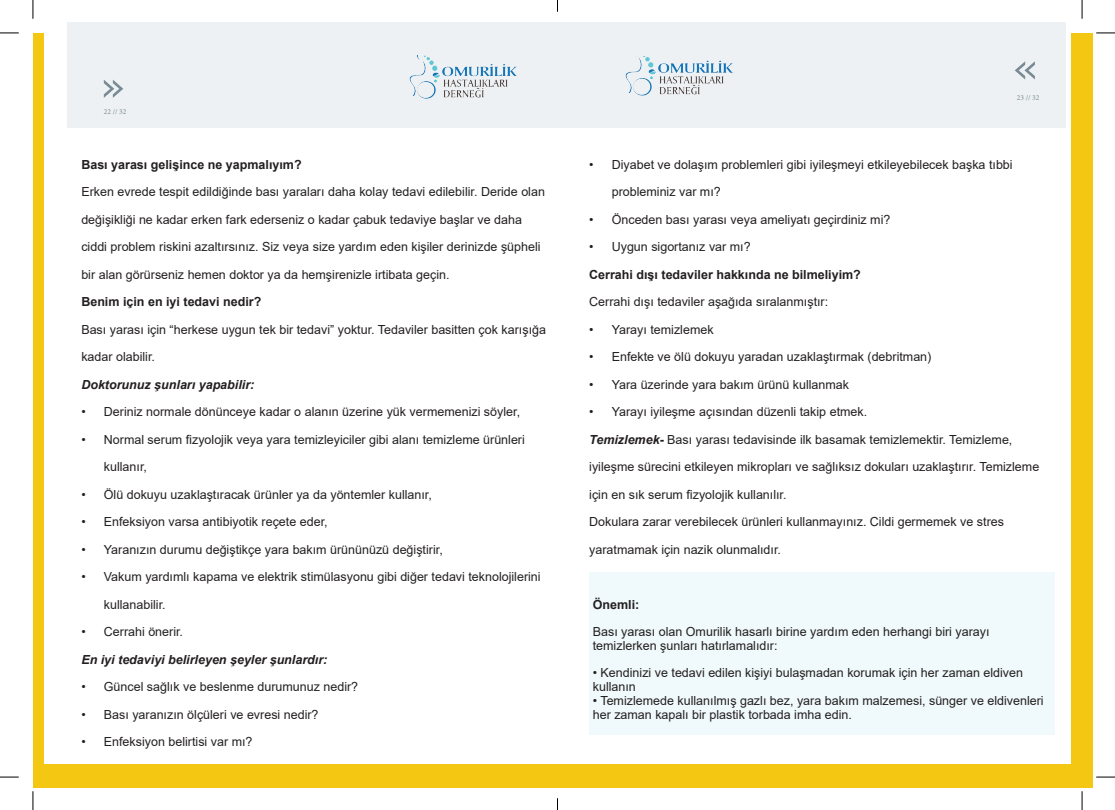
<style>
.page{position:relative;width:1115px;height:810px;background:#fff}
.page>*{position:absolute;margin:0;border:0;box-sizing:border-box;transform-origin:0 0}
.t1{font:12.5px/13.8px "Arial";color:#231f20}
.t2{font:700 12.5px "Arial";color:#231f20}
.t3{font:italic 700 12.5px "Arial";color:#231f20}
.t4{font:7.5px "Minion Pro";letter-spacing:.01em;color:#788b95}
.s1{font-weight:700;font-style:italic}
</style>
<div class="page">
<div style="left:33px;top:33px;width:1059px;height:755px;background:#f3c712"></div>
<div style="left:44px;top:22px;width:1026px;height:742px;background:#fff"></div>
<div style="left:67px;top:22px;width:998px;height:105px;background:#eef1f3"></div>
<svg style="left:104px;top:80px;width:19px;height:18px"></svg>
<svg style="left:1015px;top:61px;width:20px;height:19px"></svg>
<img style="left:409px;top:56px;width:108px;height:43px">
<img style="left:625px;top:56px;width:108px;height:40px">
<div style="left:589px;top:572px;width:465px;height:162px;background:#f0f9fb"></div>
<svg style="left:0;top:32px;width:19px;height:2px"></svg>
<svg style="left:1096px;top:32px;width:19px;height:2px"></svg>
<svg style="left:0;top:776px;width:19px;height:2px"></svg>
<svg style="left:1096px;top:776px;width:19px;height:2px"></svg>
<svg style="left:32px;top:0;width:2px;height:19px"></svg>
<svg style="left:32px;top:791px;width:2px;height:19px"></svg>
<svg style="left:1081px;top:0;width:2px;height:19px"></svg>
<svg style="left:1081px;top:791px;width:2px;height:19px"></svg>
<p class="t4" style="left:104px;top:106px;width:24px">22 // 32</p>
<p class="t2" style="left:81px;top:155px;width:222px">Bası yarası gelişince ne yapmalıyım?</p>
<p class="t1" style="left:81px;top:185px;width:465px">Erken evrede tespit edildiğinde bası yaraları daha kolay tedavi edilebilir. Deride olan</p>
<p class="t1" style="left:81px;top:212px;width:442px">değişikliği ne kadar erken fark ederseniz o kadar çabuk tedaviye başlar ve daha</p>
<p class="t1" style="left:81px;top:240px;width:461px">ciddi problem riskini azaltırsınız. Siz veya size yardım eden kişiler derinizde şüpheli</p>
<p class="t1" style="left:81px;top:267px;width:370px">bir alan görürseniz hemen doktor ya da hemşirenizle irtibata geçin.</p>
<p class="t2" style="left:81px;top:293px;width:181px">Benim için en iyi tedavi nedir?</p>
<p class="t1" style="left:81px;top:322px;width:466px">Bası yarası için “herkese uygun tek bir tedavi” yoktur. Tedaviler basitten çok karışığa</p>
<p class="t1" style="left:81px;top:350px;width:75px">kadar olabilir.</p>
<p class="t3" style="left:81px;top:376px;width:174px">Doktorunuz şunları yapabilir:</p>
<p class="t1" style="left:81px;top:405px;width:440px">• Deriniz normale dönünceye kadar o alanın üzerine yük vermemenizi söyler,</p>
<p class="t1" style="left:81px;top:432px;width:445px">• Normal serum fizyolojik veya yara temizleyiciler gibi alanı temizleme ürünleri</p>
<p class="t1" style="left:104px;top:460px;width:45px">kullanır,</p>
<p class="t1" style="left:81px;top:487px;width:352px">• Ölü dokuyu uzaklaştıracak ürünler ya da yöntemler kullanır,</p>
<p class="t1" style="left:81px;top:515px;width:248px">• Enfeksiyon varsa antibiyotik reçete eder,</p>
<p class="t1" style="left:81px;top:542px;width:363px">• Yaranızın durumu değiştikçe yara bakım ürününüzü değiştirir,</p>
<p class="t1" style="left:81px;top:570px;width:461px">• Vakum yardımlı kapama ve elektrik stimülasyonu gibi diğer tedavi teknolojilerini</p>
<p class="t1" style="left:104px;top:597px;width:63px">kullanabilir.</p>
<p class="t1" style="left:81px;top:625px;width:103px">• Cerrahi önerir.</p>
<p class="t3" style="left:81px;top:651px;width:247px">En iyi tedaviyi belirleyen şeyler şunlardır:</p>
<p class="t1" style="left:81px;top:680px;width:278px">• Güncel sağlık ve beslenme durumunuz nedir?</p>
<p class="t1" style="left:81px;top:707px;width:239px">• Bası yaranızın ölçüleri ve evresi nedir?</p>
<p class="t1" style="left:81px;top:735px;width:173px">• Enfeksiyon belirtisi var mı?</p>
<p class="t4" style="left:1017px;top:92px;width:24px">23 // 32</p>
<p class="t1" style="left:589px;top:157px;width:425px">• Diyabet ve dolaşım problemleri gibi iyileşmeyi etkileyebilecek başka tıbbi</p>
<p class="t1" style="left:612px;top:185px;width:111px">probleminiz var mı?</p>
<p class="t1" style="left:589px;top:212px;width:303px">• Önceden bası yarası veya ameliyatı geçirdiniz mi?</p>
<p class="t1" style="left:589px;top:240px;width:163px">• Uygun sigortanız var mı?</p>
<p class="t2" style="left:589px;top:265px;width:273px">Cerrahi dışı tedaviler hakkında ne bilmeliyim?</p>
<p class="t1" style="left:589px;top:295px;width:240px">Cerrahi dışı tedaviler aşağıda sıralanmıştır:</p>
<p class="t1" style="left:589px;top:322px;width:126px">• Yarayı temizlemek</p>
<p class="t1" style="left:589px;top:350px;width:344px">• Enfekte ve ölü dokuyu yaradan uzaklaştırmak (debritman)</p>
<p class="t1" style="left:589px;top:377px;width:261px">• Yara üzerinde yara bakım ürünü kullanmak</p>
<p class="t1" style="left:589px;top:405px;width:279px">• Yarayı iyileşme açısından düzenli takip etmek.</p>
<p class="t1" style="left:589px;top:432px;width:425px"><span class="s1">Temizlemek-</span> Bası yarası tedavisinde ilk basamak temizlemektir. Temizleme,</p>
<p class="t1" style="left:589px;top:460px;width:451px">iyileşme sürecini etkileyen mikropları ve sağlıksız dokuları uzaklaştırır. Temizleme</p>
<p class="t1" style="left:589px;top:487px;width:199px">için en sık serum fizyolojik kullanılır.</p>
<p class="t1" style="left:589px;top:515px;width:416px">Dokulara zarar verebilecek ürünleri kullanmayınız. Cildi germemek ve stres</p>
<p class="t1" style="left:589px;top:542px;width:193px">yaratmamak için nazik olunmalıdır.</p>
<p class="t2" style="left:593px;top:595px;width:48px">Önemli:</p>
<p class="t1" style="left:593px;top:625px;width:398px">Bası yarası olan Omurilik hasarlı birine yardım eden herhangi biri yarayı temizlerken şunları hatırlamalıdır:</p>
<p class="t1" style="left:593px;top:666px;width:432px">• Kendinizi ve tedavi edilen kişiyi bulaşmadan korumak için her zaman eldiven kullanın</p>
<p class="t1" style="left:593px;top:693px;width:452px">• Temizlemede kullanılmış gazlı bez, yara bakım malzemesi, sünger ve eldivenleri her zaman kapalı bir plastik torbada imha edin.</p>
</div>
